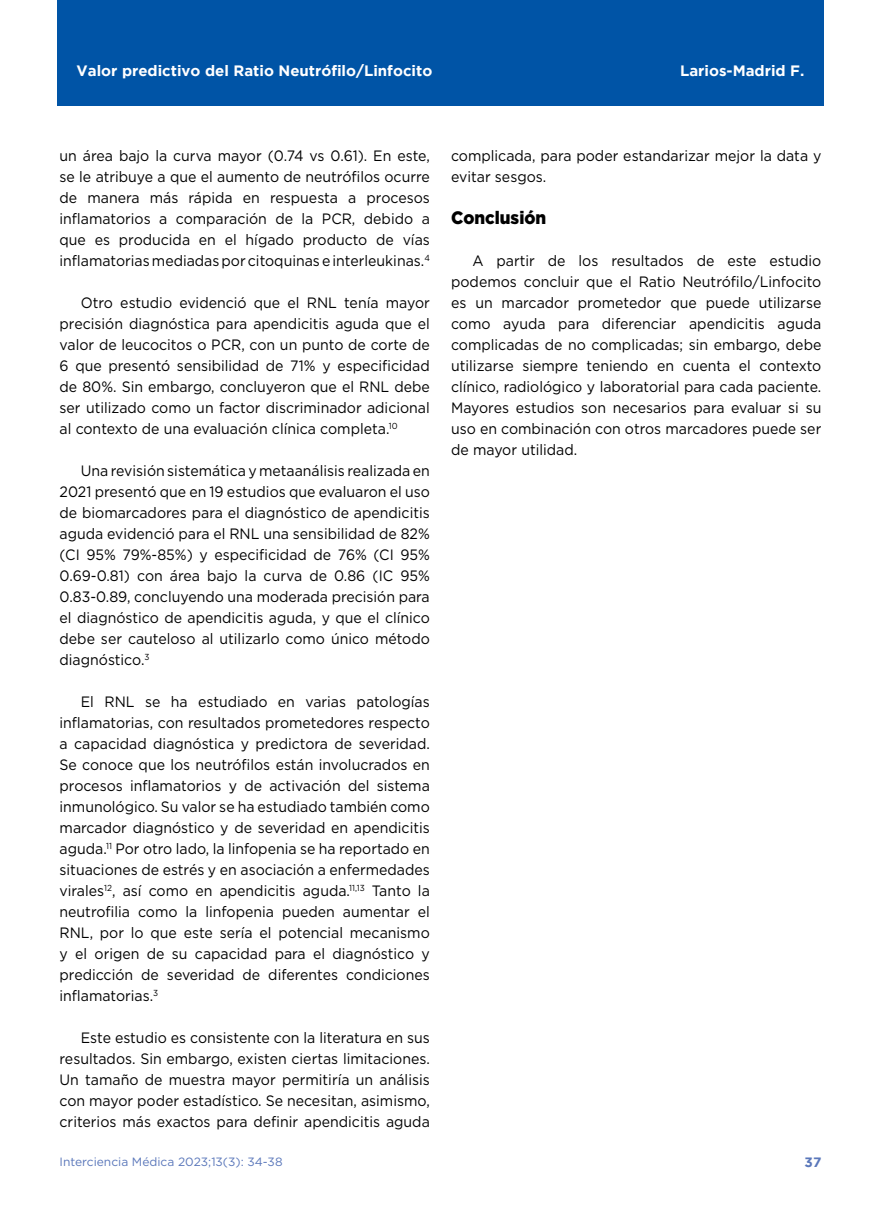
<style>
.page{position:relative;width:881px;height:1212px;background:#fff}
.page>*{position:absolute;margin:0;border:0;box-sizing:border-box;transform-origin:0 0}
.t1{font:900 18px "Gotham";color:#000;scale:.94 1}
.t2{font:15px/21px "Gotham";color:#000;text-align:justify;scale:.94 1}
.t3{font:700 15px "Gotham";color:#fff}
.t4{font:700 13.5px "Gotham";color:#5a77ba}
.t5{font:12px "Gotham";color:#5a77ba}
</style>
<div class="page">
<div style="left:57px;top:0;width:766px;height:106px;background:#0054a6"></div>
<p class="t3" style="left:77px;top:62px;width:357px">Valor predictivo del Ratio Neutrófilo/Linfocito</p>
<p class="t3" style="left:679px;top:62px;width:126px">Larios-Madrid F.</p>
<p class="t2" style="left:60px;top:145px;width:395px">un área bajo la curva mayor (0.74 vs 0.61). En este, se le atribuye a que el aumento de neutrófilos ocurre de manera más rápida en respuesta a procesos inflamatorios a comparación de la PCR, debido a que es producida en el hígado producto de vías inflamatorias mediadas por citoquinas e interleukinas.<sup>4</sup></p>
<p class="t2" style="left:60px;top:292px;width:395px;text-indent:21px">Otro estudio evidenció que el RNL tenía mayor precisión diagnóstica para apendicitis aguda que el valor de leucocitos o PCR, con un punto de corte de 6 que presentó sensibilidad de 71% y especificidad de 80%. Sin embargo, concluyeron que el RNL debe ser utilizado como un factor discriminador adicional al contexto de una evaluación clínica completa.<sup>10</sup></p>
<p class="t2" style="left:60px;top:460px;width:395px;text-indent:21px">Una revisión sistemática y metaanálisis realizada en 2021 presentó que en 19 estudios que evaluaron el uso de biomarcadores para el diagnóstico de apendicitis aguda evidenció para el RNL una sensibilidad de 82% (CI 95% 79%-85%) y especificidad de 76% (CI 95% 0.69-0.81) con área bajo la curva de 0.86 (IC 95% 0.83-0.89, concluyendo una moderada precisión para el diagnóstico de apendicitis aguda, y que el clínico debe ser cauteloso al utilizarlo como único método diagnóstico.<sup>3</sup></p>
<p class="t2" style="left:60px;top:691px;width:395px;text-indent:21px">El RNL se ha estudiado en varias patologías inflamatorias, con resultados prometedores respecto a capacidad diagnóstica y predictora de severidad.<br>Se conoce que los neutrófilos están involucrados en procesos inflamatorios y de activación del sistema inmunológico. Su valor se ha estudiado también como marcador diagnóstico y de severidad en apendicitis aguda.<sup>11</sup> Por otro lado, la linfopenia se ha reportado en situaciones de estrés y en asociación a enfermedades virales<sup>12</sup>, así como en apendicitis aguda.<sup>11,13</sup> Tanto la neutrofilia como la linfopenia pueden aumentar el RNL, por lo que este sería el potencial mecanismo y el origen de su capacidad para el diagnóstico y predicción de severidad de diferentes condiciones inflamatorias.<sup>3</sup></p>
<p class="t2" style="left:60px;top:1027px;width:395px;text-indent:21px">Este estudio es consistente con la literatura en sus resultados. Sin embargo, existen ciertas limitaciones.<br>Un tamaño de muestra mayor permitiría un análisis con mayor poder estadístico. Se necesitan, asimismo, criterios más exactos para definir apendicitis aguda</p>
<p class="t5" style="left:60px;top:1154px;width:224px">Interciencia Médica 2023;13(3): 34-38</p>
<p class="t2" style="left:451px;top:145px;width:395px">complicada, para poder estandarizar mejor la data y evitar sesgos.</p>
<p class="t1" style="left:451px;top:207px;width:103px">Conclusión</p>
<p class="t2" style="left:451px;top:250px;width:395px;text-indent:21px">A partir de los resultados de este estudio podemos concluir que el Ratio Neutrófilo/Linfocito es un marcador prometedor que puede utilizarse como ayuda para diferenciar apendicitis aguda complicadas de no complicadas; sin embargo, debe utilizarse siempre teniendo en cuenta el contexto clínico, radiológico y laboratorial para cada paciente.<br>Mayores estudios son necesarios para evaluar si su uso en combinación con otros marcadores puede ser de mayor utilidad.</p>
<p class="t4" style="left:804px;top:1154px;width:18px">37</p>
</div>
